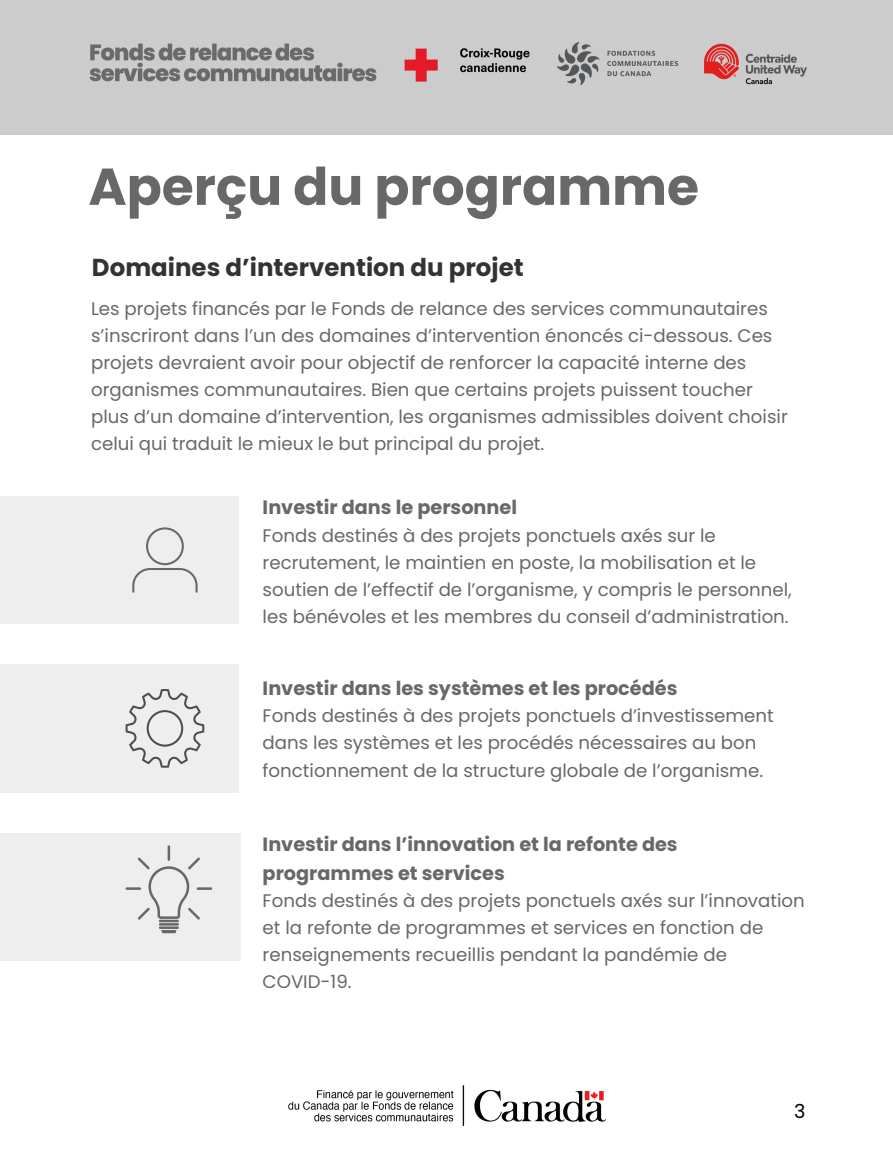
<style>
.page{position:relative;width:893px;height:1155px;background:#fff}
.page>*{position:absolute;margin:0;border:0;box-sizing:border-box;transform-origin:0 0}
.t1{font:700 51.8px "Poppins";color:#686868}
.t2{font:700 24.46px "Poppins";color:#333}
.t3{font:700 19.25px/28.6px "Poppins";color:#686868}
.t4{font:19.25px "Poppins";color:#000}
.t5{font:18.16px/27px "Poppins";color:#686868}
</style>
<div class="page">
<div style="left:0;top:0;width:892px;height:135px;background:#ccc"></div>
<div style="left:0;top:496px;width:238px;height:128px;background:#eee"></div>
<svg style="left:132px;top:527px;width:66px;height:66px"></svg>
<div style="left:0;top:665px;width:238px;height:127px;background:#eee"></div>
<div style="left:0;top:833px;width:241px;height:127px;background:#eee"></div>
<svg style="left:125px;top:689px;width:79px;height:79px"></svg>
<hr style="left:159px;top:920px;width:20px;height:2px;background:#686868">
<hr style="left:159px;top:923px;width:20px;height:3px;background:#686868">
<hr style="left:159px;top:926px;width:20px;height:3px;background:#686868">
<svg style="left:161px;top:930px;width:15px;height:3px"></svg>
<hr style="left:197px;top:887px;width:15px;height:3px;background:#686868">
<hr style="left:125px;top:887px;width:16px;height:3px;background:#686868">
<svg style="left:138px;top:845px;width:62px;height:75px"></svg>
<img style="left:288px;top:1085px;width:318px;height:41px">
<img style="left:90px;top:42px;width:716px;height:43px">
<h1 class="t1" style="left:88px;top:150px;width:612px">Aperçu du programme</h1>
<h2 class="t2" style="left:92px;top:250px;width:433px">Domaines d’intervention du projet</h2>
<p class="t5" style="left:91px;top:295px;width:698px">Les projets financés par le Fonds de relance des services communautaires s’inscriront dans l’un des domaines d’intervention énoncés ci-dessous. Ces projets devraient avoir pour objectif de renforcer la capacité interne des organismes communautaires. Bien que certains projets puissent toucher plus d’un domaine d’intervention, les organismes admissibles doivent choisir celui qui traduit le mieux le but principal du projet.</p>
<p class="t3" style="left:263px;top:493px;width:256px">Investir dans le personnel</p>
<p class="t5" style="left:263px;top:522px;width:530px">Fonds destinés à des projets ponctuels axés sur le recrutement, le maintien en poste, la mobilisation et le soutien de l’effectif de l’organisme, y compris le personnel, les bénévoles et les membres du conseil d’administration.</p>
<p class="t3" style="left:263px;top:674px;width:416px">Investir dans les systèmes et les procédés</p>
<p class="t5" style="left:263px;top:703px;width:512px">Fonds destinés à des projets ponctuels d’investissement dans les systèmes et les procédés nécessaires au bon fonctionnement de la structure globale de l’organisme.</p>
<p class="t3" style="left:263px;top:830px;width:416px">Investir dans l’innovation et la refonte des programmes et services</p>
<p class="t5" style="left:263px;top:887px;width:543px">Fonds destinés à des projets ponctuels axés sur l’innovation et la refonte de programmes et services en fonction de renseignements recueillis pendant la pandémie de COVID-19.</p>
<p class="t4" style="left:794px;top:1098px;width:13px">3</p>
</div>
